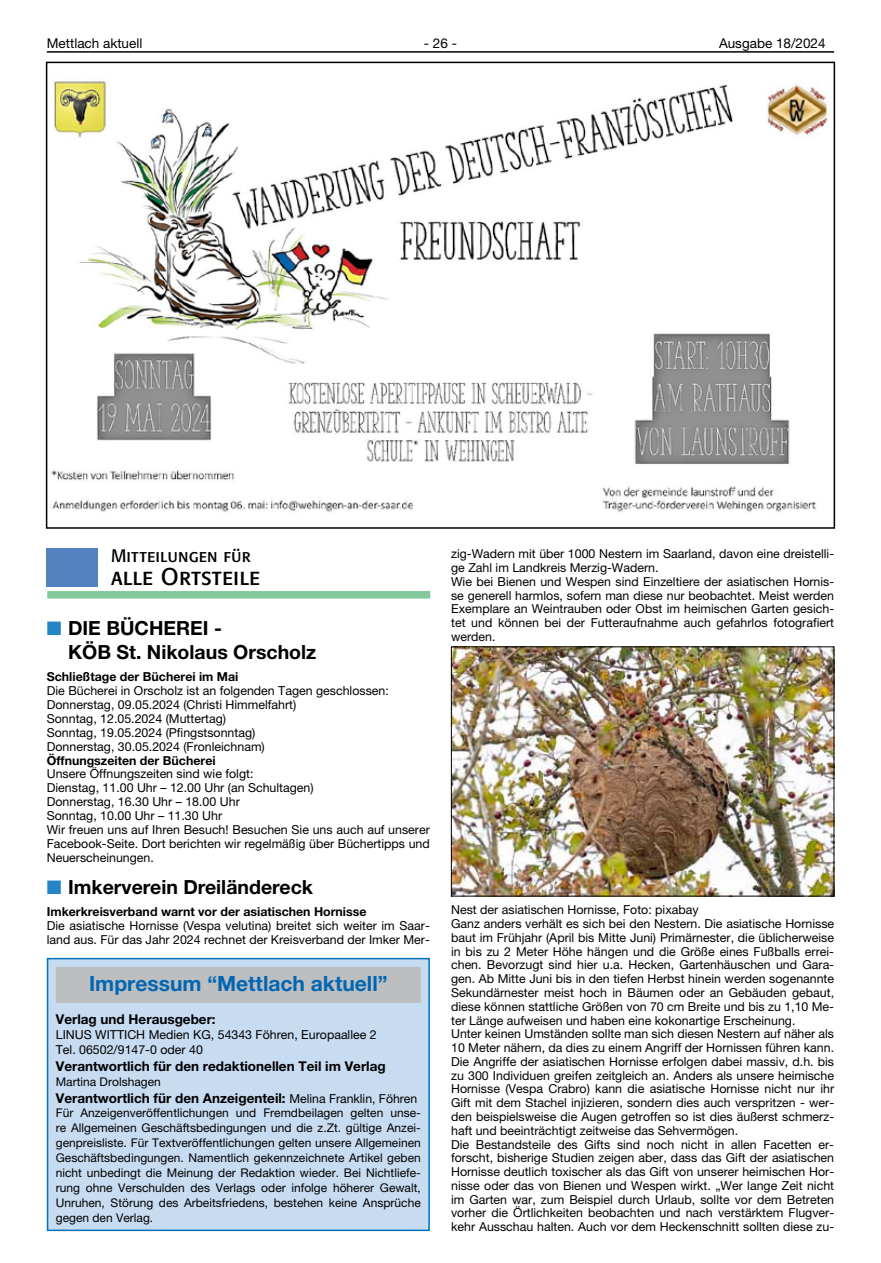
<style>
.page{position:relative;width:881px;height:1263px;background:#fff}
.page>*{position:absolute;margin:0;border:0;box-sizing:border-box;transform-origin:0 0}
.t1{font:24px "Formata Expert BQ";letter-spacing:.01em;color:#000}
.t2{font:700 21px "Helvetica Neue LT";color:#0066b3}
.t3{font:700 19.5px/23.9px "Helvetica Neue LT";color:#000}
.t4{font:18px "Formata Expert BQ";letter-spacing:.01em;color:#000}
.t5{font:700 13.5px "Helvetica Neue LT";color:#000}
.t6{font:13.5px "Helvetica Neue LT";color:#000}
.t7{font:12.3px/13.8px "Helvetica Neue LT";color:#000}
.t8{font:700 12.3px "Helvetica Neue LT";color:#000}
.t9{font:12px/15px "Helvetica Neue LT";color:#000;text-align:justify}
.s1{color:#2484c6}
.s2{font-weight:400;font-size:12.3px}
</style>
<div class="page">
<hr style="left:47px;top:51px;width:786px;height:2px;background:#000">
<img style="left:453px;top:649px;width:378px;height:245px">
<div style="left:47px;top:591px;width:383px;height:7px;background:#82ca9c"></div>
<div style="left:47px;top:549px;width:51px;height:38px;background:#5481c1"></div>
<div style="left:48px;top:959px;width:381px;height:271px;background:#c7dbf1"></div>
<div style="left:56px;top:967px;width:364px;height:36px;background:#bcbec0"></div>
<div style="left:47px;top:958px;width:382px;height:273px;border:2px solid #0072bc"></div>
<img style="left:51px;top:79px;width:777px;height:433px">
<div style="left:46px;top:62px;width:788px;height:467px;border:2px solid #000"></div>
<p class="t6" style="left:47px;top:35px;width:97px">Mettlach aktuell</p>
<p class="t6" style="left:424px;top:35px;width:35px">- 26 -</p>
<p class="t6" style="left:718px;top:35px;width:108px">Ausgabe 18/2024</p>
<h3 class="t4" style="left:111px;top:545px;width:141px">Mitteilungen für</h3>
<h1 class="t1" style="left:111px;top:562px;width:151px">alle Ortsteile</h1>
<h3 class="t3" style="left:68px;top:616px;width:250px;text-indent:-21px"><span class="s1">■</span> DIE BÜCHEREI -<br>KÖB St. Nikolaus Orscholz</h3>
<p class="t8" style="left:47px;top:669px;width:193px">Schließtage der Bücherei im Mai</p>
<p class="t7" style="left:47px;top:684px;width:343px">Die Bücherei in Orscholz ist an folgenden Tagen geschlossen:<br>Donnerstag, 09.05.2024 (Christi Himmelfahrt)<br>Sonntag, 12.05.2024 (Muttertag)<br>Sonntag, 19.05.2024 (Pfingstsonntag)<br>Donnerstag, 30.05.2024 (Fronleichnam)</p>
<p class="t8" style="left:47px;top:753px;width:170px">Öffnungszeiten der Bücherei</p>
<p class="t7" style="left:47px;top:767px;width:384px">Unsere Öffnungszeiten sind wie folgt:<br>Dienstag, 11.00 Uhr – 12.00 Uhr (an Schultagen)<br>Donnerstag, 16.30 Uhr – 18.00 Uhr<br>Sonntag, 10.00 Uhr – 11.30 Uhr<br>Wir freuen uns auf Ihren Besuch! Besuchen Sie uns auch auf unserer Facebook-Seite. Dort berichten wir regelmäßig über Büchertipps und Neuerscheinungen.</p>
<h3 class="t3" style="left:47px;top:875px;width:268px"><span class="s1">■</span> Imkerverein Dreiländereck</h3>
<p class="t8" style="left:47px;top:904px;width:321px">Imkerkreisverband warnt vor der asiatischen Hornisse</p>
<p class="t7" style="left:47px;top:919px;width:384px">Die asiatische Hornisse (Vespa velutina) breitet sich weiter im Saar&shy;land aus. Für das Jahr 2024 rechnet der Kreisverband der Imker Mer-</p>
<h2 class="t2" style="left:89px;top:970px;width:300px">Impressum “Mettlach aktuell”</h2>
<p class="t5" style="left:56px;top:1010px;width:161px">Verlag und Herausgeber:</p>
<p class="t7" style="left:56px;top:1027px;width:322px;line-height:15.3px">LINUS WITTICH Medien KG, 54343 Föhren, Europaallee 2<br>Tel. 06502/9147-0 oder 40</p>
<p class="t5" style="left:56px;top:1058px;width:331px">Verantwortlich für den redaktionellen Teil im Verlag</p>
<p class="t9" style="left:56px;top:1074px;width:106px">Martina Drolshagen</p>
<p class="t5" style="left:56px;top:1089px;width:363px">Verantwortlich für den Anzeigenteil: <span class="s2">Melina Franklin, Föhren</span></p>
<p class="t9" style="left:56px;top:1105px;width:366px">Für Anzeigenveröffentlichungen und Fremdbeilagen gelten unse&shy;re Allgemeinen Geschäftsbedingungen und die z.Zt. gültige Anzei&shy;genpreisliste. Für Textveröffentlichungen gelten unsere Allgemeinen Geschäftsbedingungen. Namentlich gekennzeichnete Artikel geben nicht unbedingt die Meinung der Redaktion wieder. Bei Nichtliefe&shy;rung ohne Verschulden des Verlags oder infolge höherer Gewalt, Unruhen, Störung des Arbeitsfriedens, bestehen keine Ansprüche gegen den Verlag.</p>
<p class="t7" style="left:451px;top:547px;width:384px">zig-Wadern mit über 1000 Nestern im Saarland, davon eine dreistelli&shy;ge Zahl im Landkreis Merzig-Wadern.<br>Wie bei Bienen und Wespen sind Einzeltiere der asiatischen Hornis&shy;se generell harmlos, sofern man diese nur beobachtet. Meist werden Exemplare an Weintrauben oder Obst im heimischen Garten gesich&shy;tet und können bei der Futteraufnahme auch gefahrlos fotografiert werden.</p>
<p class="t7" style="left:451px;top:903px;width:384px">Nest der asiatischen Hornisse, Foto: pixabay<br>Ganz anders verhält es sich bei den Nestern. Die asiatische Hornisse baut im Frühjahr (April bis Mitte Juni) Primärnester, die üblicherweise in bis zu 2 Meter Höhe hängen und die Größe eines Fußballs errei&shy;chen. Bevorzugt sind hier u.a. Hecken, Gartenhäuschen und Gara&shy;gen. Ab Mitte Juni bis in den tiefen Herbst hinein werden sogenannte Sekundärnester meist hoch in Bäumen oder an Gebäuden gebaut, diese können stattliche Größen von 70 cm Breite und bis zu 1,10 Me&shy;ter Länge aufweisen und haben eine kokonartige Erscheinung.<br>Unter keinen Umständen sollte man sich diesen Nestern auf näher als 10 Meter nähern, da dies zu einem Angriff der Hornissen führen kann.<br>Die Angriffe der asiatischen Hornisse erfolgen dabei massiv, d.h. bis zu 300 Individuen greifen zeitgleich an. Anders als unsere heimische Hornisse (Vespa Crabro) kann die asiatische Hornisse nicht nur ihr Gift mit dem Stachel injizieren, sondern dies auch verspritzen - wer&shy;den beispielsweise die Augen getroffen so ist dies äußerst schmerz&shy;haft und beeinträchtigt zeitweise das Sehvermögen.<br>Die Bestandsteile des Gifts sind noch nicht in allen Facetten er&shy;forscht, bisherige Studien zeigen aber, dass das Gift der asiatischen Hornisse deutlich toxischer als das Gift von unserer heimischen Hor&shy;nisse oder das von Bienen und Wespen wirkt. „Wer lange Zeit nicht im Garten war, zum Beispiel durch Urlaub, sollte vor dem Betreten vorher die Örtlichkeiten beobachten und nach verstärktem Flugver&shy;kehr Ausschau halten. Auch vor dem Heckenschnitt sollten diese zu-</p>
</div>
